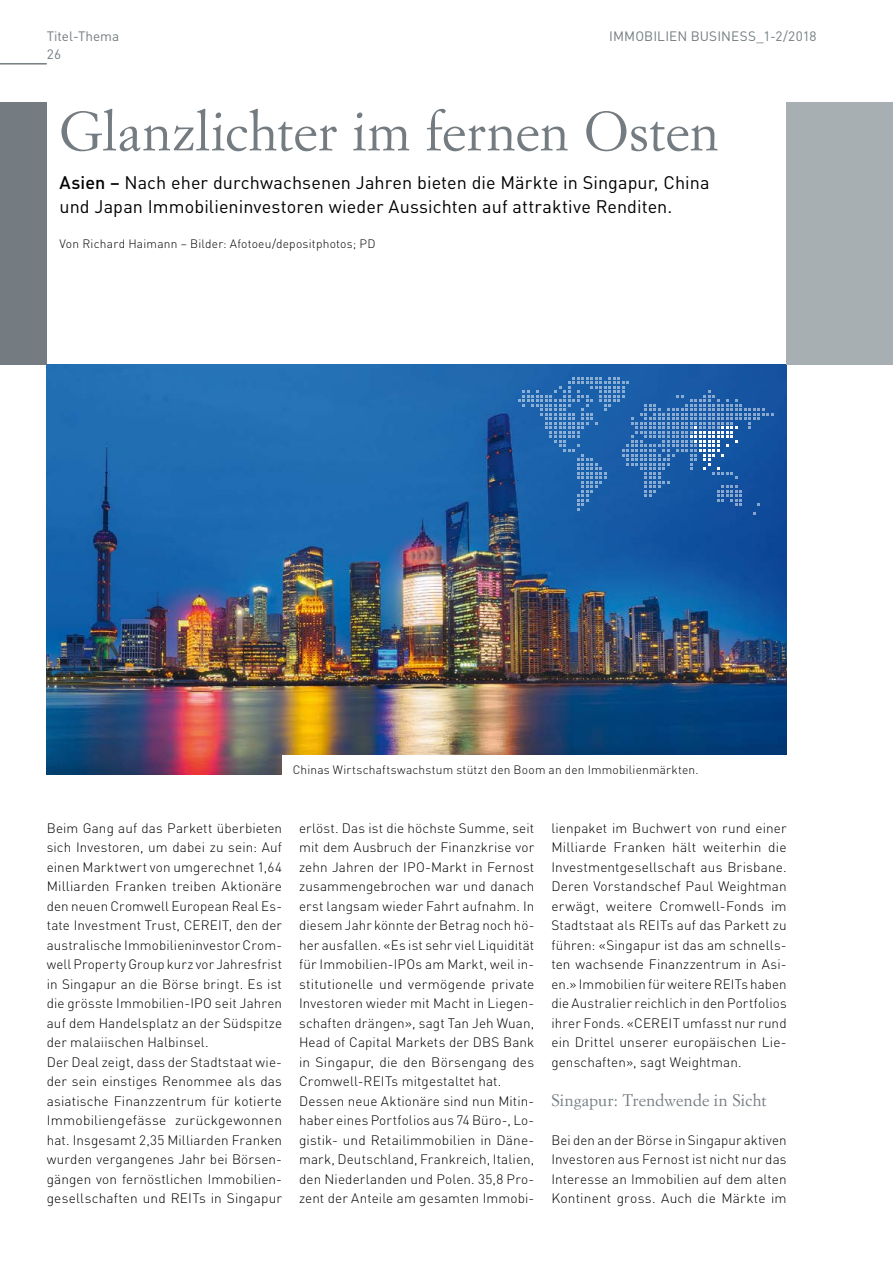
<style>
.page{position:relative;width:893px;height:1263px;background:#fff}
.page>*{position:absolute;margin:0;border:0;box-sizing:border-box;transform-origin:0 0}
.t1{font:54px "Simoncini Garamond Std";letter-spacing:.005em;color:#747c81}
.t2{font:18px/24px "DIN Pro";letter-spacing:.005em;color:#000}
.t3{font:16.5px "Simoncini Garamond Std";color:#747c81}
.t4{font:300 13.5px/19.5px "DIN Pro";letter-spacing:.01em;color:#000}
.t5{font:13.5px "DIN Pro";letter-spacing:.005em;color:#747c81}
.t6{font:300 12px "DIN Pro";letter-spacing:.02em;color:#000}
.s1{font-weight:500}
</style>
<div class="page">
<hr style="left:0;top:63px;width:47px;height:2px;background:#747c81">
<img style="left:47px;top:365px;width:740px;height:409px">
<div style="left:282px;top:755px;width:534px;height:19px;background:#fff"></div>
<div style="left:0;top:102px;width:47px;height:263px;background:#747c81"></div>
<div style="left:787px;top:102px;width:106px;height:263px;background:#a8afb3"></div>
<svg style="left:518px;top:377px;width:256px;height:138px;background:#2b68ad"></svg>
<p class="t5" style="left:47px;top:26px;width:74px">Titel-Thema</p>
<p class="t5" style="left:47px;top:44px;width:16px">26</p>
<p class="t5" style="left:609px;top:26px;width:209px">IMMOBILIEN BUSINESS_1-2/2018</p>
<h1 class="t1" style="left:60px;top:98px;width:661px">Glanzlichter im fernen Osten</h1>
<h2 class="t2" style="left:60px;top:169px;width:651px"><span class="s1">Asien –</span> Nach eher durchwachsenen Jahren bieten die Märkte in Singapur, China und Japan Immobilieninvestoren wieder Aussichten auf attraktive Renditen.</h2>
<p class="t6" style="left:60px;top:234px;width:318px">Von Richard Haimann – Bilder: Afotoeu/depositphotos; PD</p>
<p class="t6" style="left:293px;top:761px;width:407px">Chinas Wirtschaftswachstum stützt den Boom an den Immobilienmärkten.</p>
<p class="t4" style="left:47px;top:817px;width:237px">Beim Gang auf das Parkett überbieten sich Investoren, um dabei zu sein: Auf einen Marktwert von umgerechnet 1,64<br>Milliarden Franken treiben Aktionäre den neuen Cromwell European Real Es&shy;tate Investment Trust, CEREIT, den der australische Immobilieninvestor Crom&shy;well Property Group kurz vor Jahresfrist in Singapur an die Börse bringt. Es ist die grösste Immobilien-IPO seit Jahren auf dem Handelsplatz an der Südspitze der malaiischen Halbinsel.<br>Der Deal zeigt, dass der Stadtstaat wie&shy;der sein einstiges Renommee als das asiatische Finanzzentrum für kotierte Immobiliengefässe zurückgewonnen hat. Insgesamt 2,35 Milliarden Franken wurden vergangenes Jahr bei Börsen&shy;gängen von fernöstlichen Immobilien&shy;gesellschaften und REITs in Singapur</p>
<p class="t4" style="left:299px;top:817px;width:237px">erlöst. Das ist die höchste Summe, seit mit dem Ausbruch der Finanzkrise vor zehn Jahren der IPO-Markt in Fernost zusammengebrochen war und danach erst langsam wieder Fahrt aufnahm. In diesem Jahr könnte der Betrag noch hö&shy;her ausfallen. «Es ist sehr viel Liquidität für Immobilien-IPOs am Markt, weil in&shy;stitutionelle und vermögende private Investoren wieder mit Macht in Liegen&shy;schaften drängen», sagt Tan Jeh Wuan, Head of Capital Markets der DBS Bank in Singapur, die den Börsengang des Cromwell-REITs mitgestaltet hat.<br>Dessen neue Aktionäre sind nun Mitin&shy;haber eines Portfolios aus 74 Büro-, Lo&shy;gistik- und Retailimmobilien in Däne&shy;mark, Deutschland, Frankreich, Italien, den Niederlanden und Polen. 35,8 Pro&shy;zent der Anteile am gesamten Immobi-</p>
<p class="t4" style="left:551px;top:817px;width:237px;text-align:justify">lienpaket im Buchwert von rund einer Milliarde Franken hält weiterhin die Investmentgesellschaft aus Brisbane.<br>Deren Vorstandschef Paul Weightman erwägt, weitere Cromwell-Fonds im Stadtstaat als REITs auf das Parkett zu führen: «Singapur ist das am schnells&shy;ten wachsende Finanzzentrum in Asi&shy;en.» Immobilien für weitere REITs haben die Australier reichlich in den Portfolios ihrer Fonds. «CEREIT umfasst nur rund ein Drittel unserer europäischen Lie&shy;genschaften», sagt Weightman.</p>
<p class="t3" style="left:551px;top:1090px;width:217px">Singapur: Trendwende in Sicht</p>
<p class="t4" style="left:551px;top:1129px;width:237px;text-align:justify">Bei den an der Börse in Singapur aktiven Investoren aus Fernost ist nicht nur das Interesse an Immobilien auf dem alten Kontinent gross. Auch die Märkte im</p>
</div>
